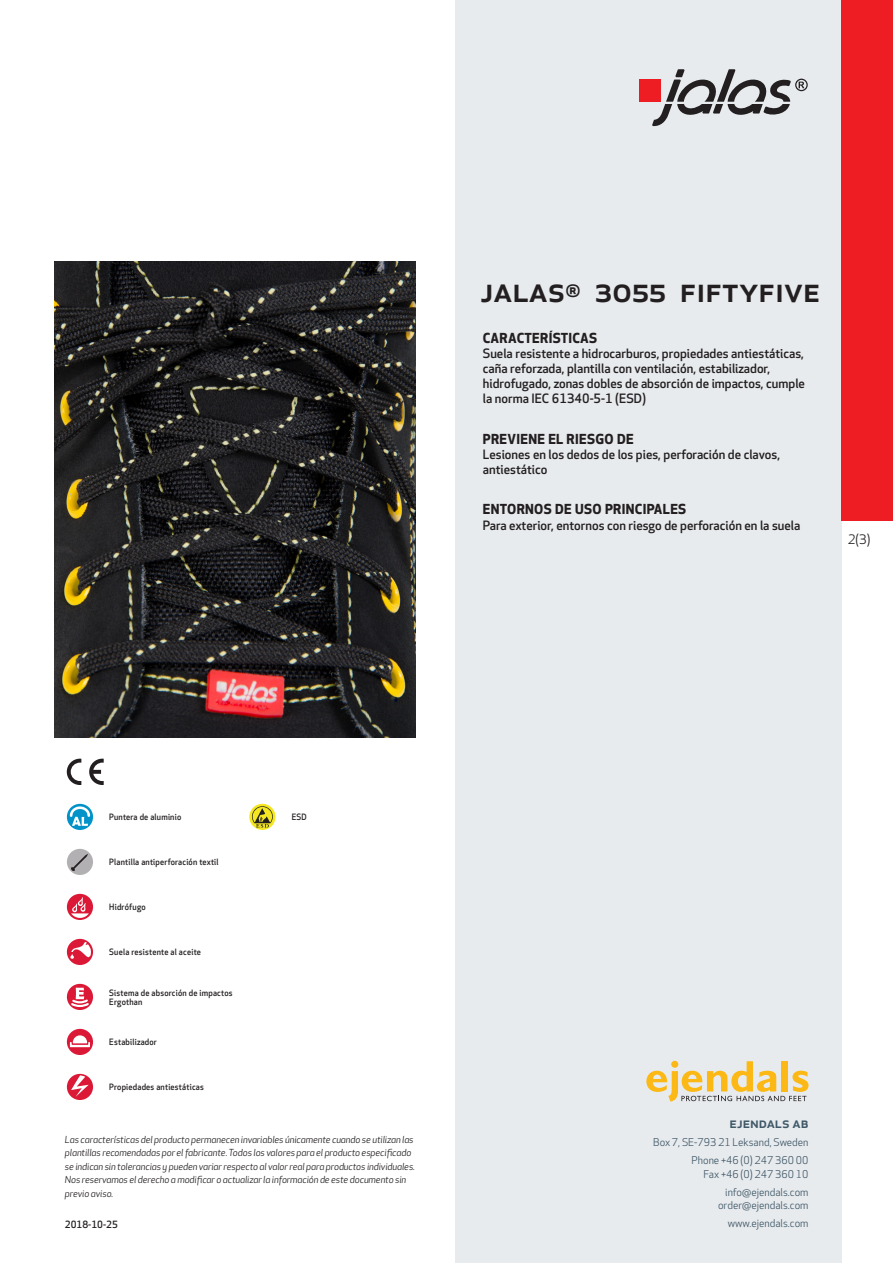
<style>
.page{position:relative;width:893px;height:1263px;background:#fff}
.page>*{position:absolute;margin:0;border:0;box-sizing:border-box;transform-origin:0 0}
.prodname{font:500 34.5px "Apex New";color:#231f20}
.t1{font:500 15px "Apex New";color:#405968}
.Funktion_body{font:700 13.5px "Apex New";letter-spacing:.025em;color:#231f20}
.t2{font:12.75px "Apex New";color:#231f20}
.Funktion_body-2{font:500 12.6px/15px "Apex New";color:#231f20}
.t3{font:10.5px/18px "Apex New";color:#405968;text-align:right}
.Sidfot_datum{font:500 9.75px "Apex New";color:#231f20}
.t4{font:italic 9.45px/13.5px "Apex New";letter-spacing:-.01em;color:#231f20}
.Artikel{font:500 8.55px/9px "Apex New";letter-spacing:.025em;color:#231f20;scale:.95 1}
</style>
<div class="page">
<div style="left:455px;top:0;width:387px;height:1263px;background:#e8ebee"></div>
<svg style="left:646px;top:1061px;width:162px;height:40px"></svg>
<div style="left:842px;top:0;width:51px;height:520px;background:#ee1d23"></div>
<div style="left:639px;top:80px;width:22px;height:22px;background:#ee1d23"></div>
<svg style="left:652px;top:69px;width:156px;height:57px"></svg>
<svg style="left:67px;top:804px;width:26px;height:26px"></svg>
<svg style="left:70px;top:806px;width:20px;height:20px"></svg>
<div style="left:67px;top:849px;width:26px;height:26px;background:#b3b0b3;border-radius:50%"></div>
<svg style="left:71px;top:854px;width:17px;height:17px"></svg>
<div style="left:67px;top:894px;width:26px;height:26px;background:#db1836;border-radius:50%"></div>
<svg style="left:71px;top:897px;width:18px;height:21px"></svg>
<div style="left:67px;top:939px;width:26px;height:26px;background:#db1836;border-radius:50%"></div>
<svg style="left:70px;top:942px;width:21px;height:17px"></svg>
<svg style="left:67px;top:984px;width:26px;height:26px"></svg>
<svg style="left:69px;top:988px;width:22px;height:20px"></svg>
<svg style="left:67px;top:1029px;width:26px;height:26px"></svg>
<svg style="left:70px;top:1035px;width:20px;height:12px"></svg>
<div style="left:67px;top:1074px;width:26px;height:26px;background:#db1836;border-radius:50%"></div>
<svg style="left:71px;top:1075px;width:18px;height:22px"></svg>
<svg style="left:249px;top:804px;width:26px;height:26px"></svg>
<svg style="left:252px;top:806px;width:21px;height:22px"></svg>
<svg style="left:89px;top:759px;width:15px;height:26px"></svg>
<svg style="left:67px;top:759px;width:14px;height:26px"></svg>
<img style="left:54px;top:261px;width:361px;height:477px">
<p class="prodname" style="left:480px;top:266px;width:341px">JALAS<sup>®</sup> 3055 Fiftyfive</p>
<p class="Funktion_body" style="left:483px;top:328px;width:116px">CARACTERÍSTICAS</p>
<p class="Funktion_body-2" style="left:483px;top:346px;width:324px">Suela resistente a hidrocarburos, propiedades antiestáticas, caña reforzada, plantilla con ventilación, estabilizador, hidrofugado, zonas dobles de absorción de impactos, cumple la norma IEC 61340-5-1 (ESD)</p>
<p class="Funktion_body" style="left:483px;top:429px;width:152px">PREVIENE EL RIESGO DE</p>
<p class="Funktion_body-2" style="left:483px;top:446px;width:299px">Lesiones en los dedos de los pies, perforación de clavos, antiestático</p>
<p class="Funktion_body" style="left:483px;top:500px;width:205px">ENTORNOS DE USO PRINCIPALES</p>
<p class="Funktion_body-2" style="left:483px;top:517px;width:319px">Para exterior, entornos con riesgo de perforación en la suela</p>
<p class="t2" style="left:848px;top:531px;width:24px">2(3)</p>
<p class="Artikel" style="left:109px;top:812px;width:77px">Puntera de aluminio</p>
<p class="Artikel" style="left:109px;top:857px;width:117px">Plantilla antiperforación textil</p>
<p class="Artikel" style="left:109px;top:902px;width:40px">Hidrófugo</p>
<p class="Artikel" style="left:109px;top:947px;width:98px">Suela resistente al aceite</p>
<p class="Artikel" style="left:109px;top:988px;width:131px">Sistema de absorción de impactos<br>Ergothan</p>
<p class="Artikel" style="left:109px;top:1037px;width:52px">Estabilizador</p>
<p class="Artikel" style="left:109px;top:1082px;width:101px">Propiedades antiestáticas</p>
<p class="Artikel" style="left:292px;top:812px;width:17px">ESD</p>
<p class="t4" style="left:65px;top:1132px;width:352px">Las características del producto permanecen invariables únicamente cuando se utilizan las plantillas recomendadas por el fabricante. Todos los valores para el producto especificado se indican sin tolerancias y pueden variar respecto al valor real para productos individuales.<br>Nos reservamos el derecho a modificar o actualizar la información de este documento sin previo aviso.</p>
<p class="Sidfot_datum" style="left:65px;top:1218px;width:54px">2018-10-25</p>
<h2 class="t1" style="left:729px;top:1113px;width:80px">ejendals ab</h2>
<p class="t3" style="left:653px;top:1133px;width:157px">Box 7, SE-793 21 Leksand, Sweden<br>Phone +46 (0) 247 360 00</p>
<p class="t3" style="left:703px;top:1165px;width:107px">Fax +46 (0) 247 360 10 info@ejendals.com</p>
<p class="t3" style="left:718px;top:1196px;width:92px">order@ejendals.com</p>
<p class="t3" style="left:728px;top:1215px;width:82px">www.ejendals.com</p>
</div>
